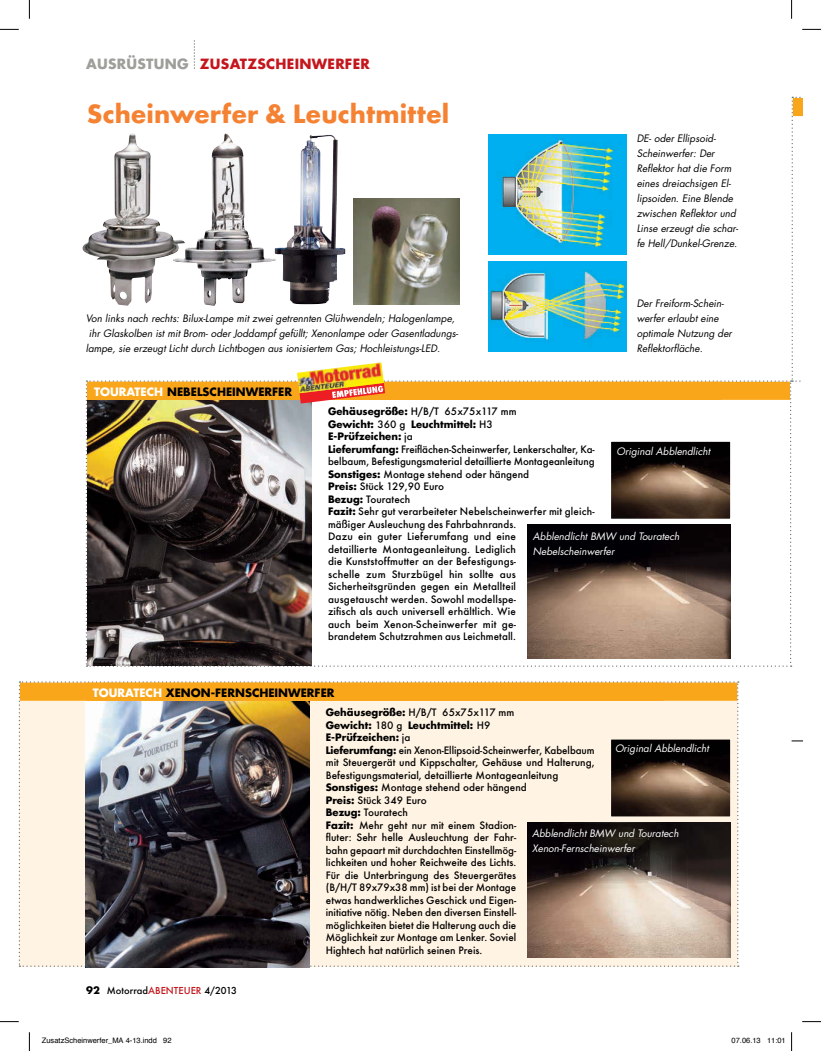
<style>
.page{position:relative;width:821px;height:1051px;background:#fff}
.page>*{position:absolute;margin:0;border:0;box-sizing:border-box;transform-origin:0 0}
.t1{font:700 27.62px "Futura T";color:#f58232}
.t2{font:700 13.75px "Futura";letter-spacing:.02em;color:#c4161c}
.t3{font:500 11.25px/12.5px "Futura T";color:#000}
.t4{font:700 11.25px "Futura";color:#000}
.t5{font:italic 10px/15px "Futura";color:#000}
.t6{font:italic 10px/15px "Futura";color:#fff}
.t7{font:700 10px/12.5px "Futura";color:#000}
.t8{font:500 9.38px "Futura";color:#000}
.t9{font:7.5px "Helvetica";color:#000}
.s1{color:#9e9f9a}
.s2{color:#fff}
.s3{font-family:"Futura";font-weight:700;font-size:10px}
.s4{font-family:"Futura T";font-weight:500;font-size:11.25px}
.s5{font-weight:700;font-size:10px}
.s6{color:#c4161c}
</style>
<div class="page">
<svg style="left:194px;top:40px;width:1px;height:29px"></svg>
<div style="left:19px;top:681px;width:719px;height:286px;background:#fff3e3"></div>
<div style="left:86px;top:683px;width:578px;height:18px;background:#faa61a"></div>
<img style="left:527px;top:822px;width:203px;height:135px">
<img style="left:86px;top:701px;width:223px;height:266px">
<img style="left:611px;top:740px;width:118px;height:76px">
<div style="left:605px;top:734px;width:130px;height:88px;border:5px solid #fff3e3"></div>
<img style="left:86px;top:97px;width:716px;height:570px">
<svg style="left:0;top:29px;width:19px;height:1px"></svg>
<svg style="left:802px;top:29px;width:19px;height:1px"></svg>
<svg style="left:0;top:1021px;width:19px;height:1px"></svg>
<svg style="left:802px;top:1021px;width:19px;height:1px"></svg>
<svg style="left:29px;top:0;width:1px;height:19px"></svg>
<svg style="left:29px;top:1032px;width:1px;height:19px"></svg>
<svg style="left:791px;top:0;width:1px;height:19px"></svg>
<svg style="left:791px;top:1032px;width:1px;height:19px"></svg>
<p class="t2" style="left:86px;top:55px;width:285px"><span class="s1">AUSRÜSTUNG</span> ZUSATZSCHEINWERFER</p>
<h1 class="t1" style="left:87px;top:98px;width:364px">Scheinwerfer &amp; Leuchtmittel</h1>
<p class="t5" style="left:86px;top:311px;width:370px">Von links nach rechts: Bilux-Lampe mit zwei getrennten Glühwendeln; Halogenlampe,</p>
<p class="t5" style="left:89px;top:326px;width:371px">ihr Glaskolben ist mit Brom- oder Joddampf gefüllt; Xenonlampe oder Gasentladungs-</p>
<p class="t5" style="left:86px;top:341px;width:356px">lampe, sie erzeugt Licht durch Lichtbogen aus ionisiertem Gas; Hochleistungs-LED.</p>
<p class="t4" style="left:94px;top:384px;width:199px"><span class="s2">TOURATECH</span> NEBELSCHEINWERFER</p>
<p class="t5" style="left:636px;top:131px;width:103px">DE- oder Ellipsoid-<br>Scheinwerfer: Der<br>Re flektor hat die Form eines dreiachsigen El&shy;lipsoiden. Eine Blende zwischen Reflektor und<br>Linse erzeugt die schar&shy;fe Hell/Dunkel-Grenze.</p>
<p class="t5" style="left:636px;top:296px;width:97px">Der Freiform-Schein&shy;werfer erlaubt eine optimale Nutzung der<br>Reflektorfläche.</p>
<p class="t3" style="left:328px;top:405px;width:190px"><span class="s3">Gehäusegröße:</span> H/B/T 65x75x117 mm</p>
<p class="t7" style="left:328px;top:418px;width:166px">Gewicht: <span class="s4">360 g</span> Leuchtmittel: <span class="s4">H3<br></span>E-Prüfzeichen: <span class="s4">ja</span></p>
<p class="t3" style="left:328px;top:443px;width:268px"><span class="s3">Lieferumfang:</span> Freiflächen-Scheinwerfer, Lenkerschalter, Ka&shy;belbaum, Befestigungsmaterial detaillierte Montageanleitung <span class="s3">Sonstiges:</span> Montage stehend oder hängend<br><span class="s3">Preis:</span> Stück 129,90 Euro<br><span class="s3">Bezug:</span> Touratech<br><span class="s3">Fazit:</span> Sehr gut verarbeiteter Nebelscheinwerfer mit gleich&shy;mäßiger Ausleuchung des Fahrbahnrands.<br>Dazu ein guter Lieferumfang und eine<br>detaillierte Montageanleitung. Lediglich<br>die Kunststoffmutter an der Befestigungs-<br>schelle zum Sturzbügel hin sollte aus Sicherheitsgründen gegen ein Metallteil<br>ausgetauscht werden. Sowohl modellspe-<br>zifisch als auch universell erhältlich. Wie<br>auch beim Xenon-Scheinwerfer mit ge-<br>brandetem Schutzrahmen aus Leichmetall.</p>
<p class="t6" style="left:616px;top:444px;width:95px">Original Abblendlicht</p>
<p class="t6" style="left:533px;top:529px;width:148px">Abblendlicht BMW und Touratech<br>Nebelscheinwerfer</p>
<p class="t4" style="left:93px;top:685px;width:243px"><span class="s2">TOURATECH</span> XENON-FERNSCHEINWERFER</p>
<p class="t3" style="left:326px;top:706px;width:190px"><span class="s3">Gehäusegröße:</span> H/B/T 65x75x117 mm</p>
<p class="t7" style="left:326px;top:718px;width:166px">Gewicht: <span class="s4">180 g</span> Leuchtmittel: <span class="s4">H9<br></span>E-Prüfzeichen: <span class="s4">ja</span></p>
<p class="t3" style="left:326px;top:743px;width:270px"><span class="s3">Lieferumfang:</span> ein Xenon-Ellipsoid-Scheinwerfer, Kabelbaum mit Steuergerät und Kippschalter, Gehäuse und Halterung, Befestigungsmaterial, detaillierte Montageanleitung <span class="s3">Sonstiges:</span> Montage stehend oder hängend<br><span class="s3">Preis:</span> Stück 349 Euro<br><span class="s3">Bezug:</span> Touratech<br><span class="s3">Fazit:</span> Mehr geht nur mit einem Stadion-<br>fluter: Sehr helle Ausleuchtung der Fahr-<br>bahn gepaart mit durchdachten Einstellmög-<br>lichkeiten und hoher Reichweite des Lichts.<br>Für die Unterbringung des Steuergerätes<br>(B/H/T 89x79x38 mm) ist bei der Montage<br>etwas handwerkliches Geschick und Eigen-<br>initiative nötig. Neben den diversen Einstell-<br>möglichkeiten bietet die Halterung auch die<br>Möglichkeit zur Montage am Lenker. Soviel<br>Hightech hat natürlich seinen Preis.</p>
<p class="t6" style="left:615px;top:741px;width:95px">Original Abblendlicht</p>
<p class="t6" style="left:532px;top:826px;width:148px">Abblendlicht BMW und Touratech<br>Xenon-Fernscheinwerfer</p>
<p class="t8" style="left:86px;top:984px;width:152px"><span class="s5">92</span> Motorrad<span class="s6">ABENTEUER</span> 4/2013</p>
<p class="t9" style="left:42px;top:1035px;width:131px">ZusatzScheinwerfer_MA 4-13.indd 92</p>
<p class="t9" style="left:731px;top:1035px;width:56px">07.06.13 11:01</p>
</div>
